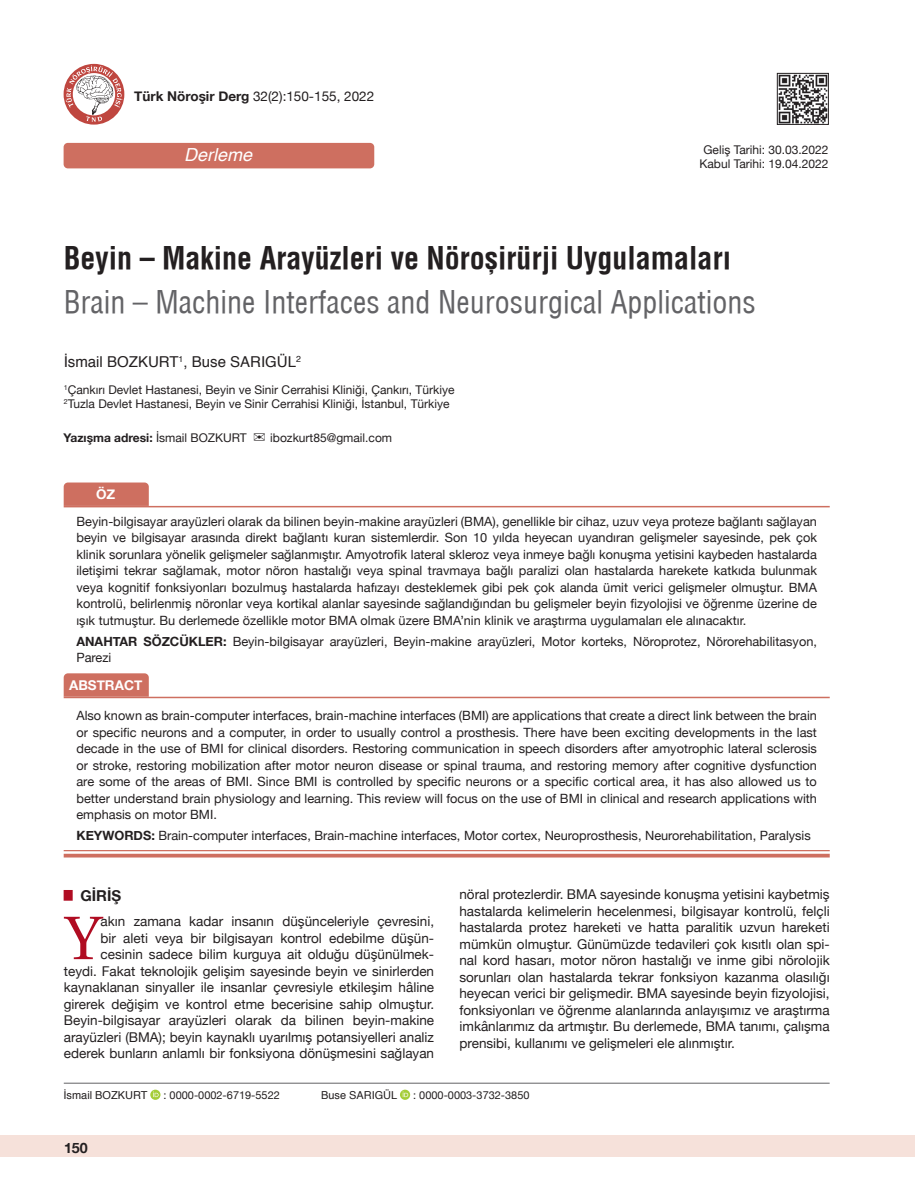
<style>
.page{position:relative;width:915px;height:1191px;background:#fff}
.page>*{position:absolute;margin:0;border:0;box-sizing:border-box;transform-origin:0 0}
.t1{font:61.2px "Utopia";color:#b00c22}
.t2{font:30px "Helvetica Condensed";color:#636366}
.t3{font:700 30px "Helvetica Condens";color:#231f20}
.t4{font:italic 18px "Helvetica";color:#fff}
.t5{font:15px "Helvetica";color:#231f20}
.t6{font:700 15px "Helvetica Neue";color:#231f20}
.t7{font:700 14.25px "Helvetica Neue";color:#231f20}
.t8{font:13.5px/16.5px "Helvetica Neue";color:#231f20;text-align:right}
.t9{font:700 13.5px "Helvetica Neue";color:#fff}
.t10{font:12.75px/16.5px "Helvetica Neue";color:#231f20;text-align:justify}
.t11{font:12px/14.4px "Helvetica Neue";color:#231f20}
.t12{font:700 12px "Helvetica Neue";color:#231f20}
.t13{font:10.95px "Helvetica Neue";color:#231f20}
.t14{font:10.95px "Helvetica";color:#231f20}
.s1{font-weight:700}
.s2{font-weight:400}
</style>
<div class="page">
<div style="left:0;top:1135px;width:914px;height:22px;background:#f6e1da"></div>
<hr style="left:64px;top:1082px;width:765px;height:1px;background:#636366">
<svg style="left:150px;top:1089px;width:10px;height:10px"></svg>
<svg style="left:153px;top:1091px;width:5px;height:6px"></svg>
<svg style="left:400px;top:1089px;width:10px;height:10px"></svg>
<svg style="left:402px;top:1091px;width:6px;height:6px"></svg>
<img style="left:778px;top:75px;width:48px;height:48px">
<div style="left:776px;top:73px;width:52px;height:52px;border:1px solid #231f20"></div>
<div style="left:64px;top:143px;width:310px;height:25px;background:#ce6f60;border-radius:4px"></div>
<svg style="left:64px;top:64px;width:60px;height:61px"></svg>
<svg style="left:66px;top:66px;width:56px;height:56px"></svg>
<div style="left:64px;top:673px;width:85px;height:23px;background:#ce6f60"></div>
<svg style="left:64px;top:851px;width:765px;height:1px"></svg>
<hr style="left:64px;top:696px;width:765px;height:2px;background:#ce6f60">
<hr style="left:64px;top:850px;width:765px;height:1px;background:#ce6f60">
<svg style="left:64px;top:853px;width:765px;height:4px;background:#d78a7e"></svg>
<svg style="left:64px;top:482px;width:85px;height:24px;background:#cf7364"></svg>
<hr style="left:64px;top:506px;width:765px;height:1px;background:#ce6f60">
<p class="t8" style="left:134px;top:89px;width:241px"><span class="s1">Türk Nöroşir Derg</span> 32(2):150-155, 2022</p>
<h3 class="t4" style="left:184px;top:140px;width:70px">Derleme</h3>
<p class="t11" style="left:699px;top:143px;width:130px;text-align:center">Geliş Tarihi: 30.03.2022<br>Kabul Tarihi: 19.04.2022</p>
<h2 class="t3" style="left:64px;top:240px;width:668px">Beyin – Makine Arayüzleri ve Nöroşirürji Uygulamaları</h2>
<h2 class="t2" style="left:64px;top:283px;width:693px">Brain – Machine Interfaces and Neurosurgical Applications</h2>
<p class="t5" style="left:64px;top:350px;width:239px">İsmail BOZKURT<sup>1</sup>, Buse SARIGÜL<sup>2</sup></p>
<p class="t11" style="left:64px;top:383px;width:392px"><sup>1</sup>Çankırı Devlet Hastanesi, Beyin ve Sinir Cerrahisi Kliniği, Çankırı, Türkiye<br><sup>2</sup>Tuzla Devlet Hastanesi, Beyin ve Sinir Cerrahisi Kliniği, İstanbul, Türkiye</p>
<p class="t12" style="left:64px;top:428px;width:185px">Yazışma adresi: <span class="s2">İsmail BOZKURT</span></p>
<p class="t11" style="left:270px;top:431px;width:123px">ibozkurt85@gmail.com</p>
<p class="t9" style="left:96px;top:484px;width:21px">ÖZ</p>
<p class="t10" style="left:76px;top:514px;width:741px">Beyin-bilgisayar arayüzleri olarak da bilinen beyin-makine arayüzleri (BMA), genellikle bir cihaz, uzuv veya proteze bağlantı sağlayan beyin ve bilgisayar arasında direkt bağlantı kuran sistemlerdir. Son 10 yılda heyecan uyandıran gelişmeler sayesinde, pek çok klinik sorunlara yönelik gelişmeler sağlanmıştır. Amyotrofik lateral skleroz veya inmeye bağlı konuşma yetisini kaybeden hastalarda iletişimi tekrar sağlamak, motor nöron hastalığı veya spinal travmaya bağlı paralizi olan hastalarda harekete katkıda bulunmak veya kognitif fonksiyonları bozulmuş hastalarda hafızayı desteklemek gibi pek çok alanda ümit verici gelişmeler olmuştur. BMA kontrolü, belirlenmiş nöronlar veya kortikal alanlar sayesinde sağlandığından bu gelişmeler beyin fizyolojisi ve öğrenme üzerine de ışık tutmuştur. Bu derlemede özellikle motor BMA olmak üzere BMA’nin klinik ve araştırma uygulamaları ele alınacaktır.</p>
<p class="t10" style="left:76px;top:633px;width:741px"><span class="s1">ANAHTAR SÖZCÜKLER:</span> Beyin-bilgisayar arayüzleri, Beyin-makine arayüzleri, Motor korteks, Nöroprotez, Nörorehabilitasyon,<br>Parezi</p>
<p class="t9" style="left:69px;top:674px;width:75px">ABSTRACT</p>
<p class="t10" style="left:76px;top:708px;width:741px">Also known as brain-computer interfaces, brain-machine interfaces (BMI) are applications that create a direct link between the brain or specific neurons and a computer, in order to usually control a prosthesis. There have been exciting developments in the last decade in the use of BMI for clinical disorders. Restoring communication in speech disorders after amyotrophic lateral sclerosis or stroke, restoring mobilization after motor neuron disease or spinal trauma, and restoring memory after cognitive dysfunction are some of the areas of BMI. Since BMI is controlled by specific neurons or a specific cortical area, it has also allowed us to better understand brain physiology and learning. This review will focus on the use of BMI in clinical and research applications with emphasis on motor BMI.</p>
<p class="t10" style="left:76px;top:828px;width:735px"><span class="s1">KEYWORDS:</span> Brain-computer interfaces, Brain-machine interfaces, Motor cortex, Neuroprosthesis, Neurorehabilitation, Paralysis</p>
<p class="t6" style="left:64px;top:884px;width:59px"><sup>█</sup> GIRIŞ</p>
<h1 class="t1" style="left:65px;top:903px;width:37px">Y</h1>
<p class="t8" style="left:64px;top:914px;width:371px">akın zamana kadar insanın düşünceleriyle çevresini,<br>bir aleti veya bir bilgisayarı kontrol edebilme düşün&shy;cesinin sadece bilim kurguya ait olduğu düşünülmek-<br>teydi. Fakat teknolojik gelişim sayesinde beyin ve sinirlerden kaynaklanan sinyaller ile insanlar çevresiyle etkileşim hâline girerek değişim ve kontrol etme becerisine sahip olmuştur.<br>Beyin-bilgisayar arayüzleri olarak da bilinen beyin-makine arayüzleri (BMA); beyin kaynaklı uyarılmış potansiyelleri analiz ederek bunların anlamlı bir fonksiyona dönüşmesini sağlayan</p>
<p class="t8" style="left:459px;top:887px;width:371px;text-align:justify">nöral protezlerdir. BMA sayesinde konuşma yetisini kaybetmiş hastalarda kelimelerin hecelenmesi, bilgisayar kontrolü, felçli hastalarda protez hareketi ve hatta paralitik uzvun hareketi mümkün olmuştur. Günümüzde tedavileri çok kısıtlı olan spi&shy;nal kord hasarı, motor nöron hastalığı ve inme gibi nörolojik sorunları olan hastalarda tekrar fonksiyon kazanma olasılığı heyecan verici bir gelişmedir. BMA sayesinde beyin fizyolojisi, fonksiyonları ve öğrenme alanlarında anlayışımız ve araştırma imkânlarımız da artmıştır. Bu derlemede, BMA tanımı, çalışma prensibi, kullanımı ve gelişmeleri ele alınmıştır.</p>
<p class="t14" style="left:64px;top:1086px;width:85px">İsmail BOZKURT</p>
<p class="t13" style="left:163px;top:1087px;width:118px">: 0000-0002-6719-5522</p>
<p class="t14" style="left:321px;top:1086px;width:78px">Buse SARIGÜL</p>
<p class="t13" style="left:413px;top:1087px;width:118px">: 0000-0003-3732-3850</p>
<p class="t7" style="left:64px;top:1137px;width:25px">150</p>
</div>
